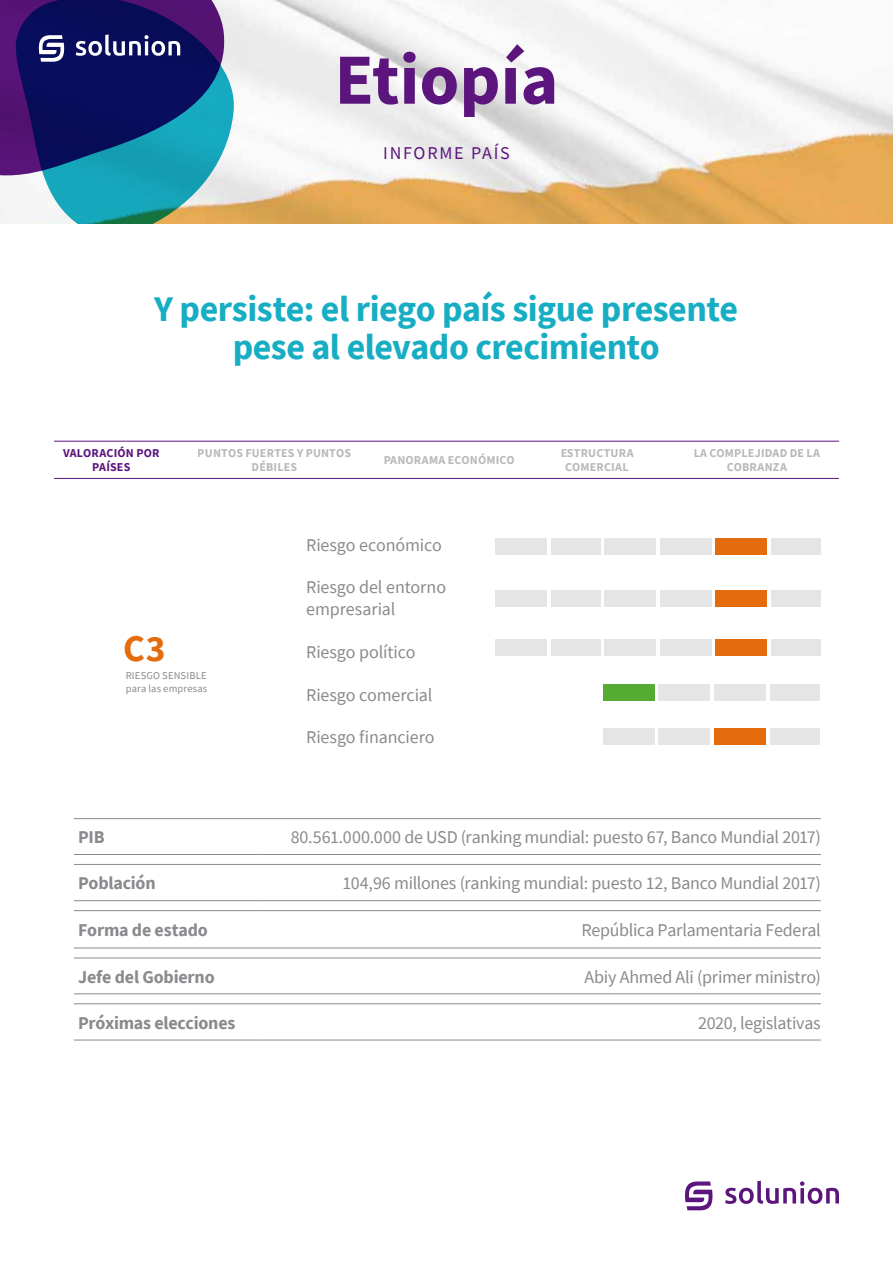
<style>
.page{position:relative;width:893px;height:1263px;background:#fff}
.page>*{position:absolute;margin:0;border:0;box-sizing:border-box;transform-origin:0 0}
.t1{font:700 72px "Source Sans Pro";color:#5c157d}
.t2{font:700 37.5px "Source Sans Pro";color:#e46c0c}
.t3{font:700 36px/37.5px "Source Sans Pro";letter-spacing:-.015em;color:#17aec4;text-align:center}
.t4{font:18px/21.5px "Source Sans Pro";letter-spacing:-.01em;color:#898a8d}
.t5{font:700 18px "Source Sans Pro";letter-spacing:-.01em;color:#898a8d}
.t6{font:18px "Source Sans Pro";letter-spacing:.1em;color:#5c157d}
.t7{font:700 12px/14.4px "Source Sans Pro";letter-spacing:.015em;color:#898a8d;text-align:center}
.t8{font:700 12px/14.4px "Source Sans Pro";letter-spacing:.015em;color:#5c157d;text-align:center}
.t9{font:10.5px/12.6px "Source Sans Pro";letter-spacing:.02em;color:#898a8d}
</style>
<div class="page">
<svg style="left:725px;top:1181px;width:114px;height:23px"></svg>
<svg style="left:685px;top:1181px;width:28px;height:29px"></svg>
<img style="left:0;top:0;width:893px;height:223px">
<div style="left:603px;top:685px;width:52px;height:16px;background:#56ab32"></div>
<div style="left:603px;top:728px;width:52px;height:16px;background:#e6e5e6"></div>
<div style="left:770px;top:685px;width:49px;height:16px;background:#e6e5e6"></div>
<div style="left:770px;top:728px;width:49px;height:16px;background:#e6e5e6"></div>
<div style="left:714px;top:685px;width:52px;height:16px;background:#e6e5e6"></div>
<div style="left:714px;top:728px;width:52px;height:16px;background:#e46c0c"></div>
<div style="left:659px;top:685px;width:51px;height:16px;background:#e6e5e6"></div>
<div style="left:659px;top:728px;width:51px;height:16px;background:#e6e5e6"></div>
<div style="left:604px;top:538px;width:52px;height:17px;background:#e6e5e6"></div>
<div style="left:604px;top:590px;width:52px;height:17px;background:#e6e5e6"></div>
<div style="left:604px;top:640px;width:52px;height:16px;background:#e6e5e6"></div>
<div style="left:660px;top:538px;width:51px;height:17px;background:#e6e5e6"></div>
<div style="left:660px;top:590px;width:51px;height:17px;background:#e6e5e6"></div>
<div style="left:660px;top:640px;width:51px;height:16px;background:#e6e5e6"></div>
<div style="left:771px;top:538px;width:50px;height:17px;background:#e6e5e6"></div>
<div style="left:771px;top:590px;width:50px;height:17px;background:#e6e5e6"></div>
<div style="left:771px;top:640px;width:50px;height:16px;background:#e6e5e6"></div>
<div style="left:551px;top:538px;width:49px;height:17px;background:#e6e5e6"></div>
<div style="left:551px;top:590px;width:49px;height:17px;background:#e6e5e6"></div>
<div style="left:551px;top:640px;width:49px;height:16px;background:#e6e5e6"></div>
<div style="left:715px;top:538px;width:52px;height:17px;background:#e46c0c"></div>
<div style="left:715px;top:590px;width:52px;height:17px;background:#e46c0c"></div>
<div style="left:715px;top:640px;width:52px;height:16px;background:#e46c0c"></div>
<div style="left:495px;top:538px;width:51px;height:17px;background:#e6e5e6"></div>
<div style="left:495px;top:590px;width:51px;height:17px;background:#e6e5e6"></div>
<div style="left:495px;top:640px;width:51px;height:16px;background:#e6e5e6"></div>
<hr style="left:54px;top:441px;width:785px;height:1px;background:#5c157d">
<hr style="left:54px;top:478px;width:785px;height:1px;background:#5c157d">
<hr style="left:74px;top:818px;width:183px;height:1px;background:#898a8d">
<hr style="left:257px;top:818px;width:564px;height:1px;background:#898a8d">
<hr style="left:74px;top:854px;width:183px;height:1px;background:#898a8d">
<hr style="left:74px;top:864px;width:183px;height:1px;background:#898a8d">
<hr style="left:74px;top:900px;width:183px;height:1px;background:#898a8d">
<hr style="left:74px;top:910px;width:183px;height:1px;background:#898a8d">
<hr style="left:74px;top:948px;width:183px;height:1px;background:#898a8d">
<hr style="left:74px;top:957px;width:183px;height:1px;background:#898a8d">
<hr style="left:74px;top:993px;width:183px;height:1px;background:#898a8d">
<hr style="left:74px;top:1003px;width:183px;height:1px;background:#898a8d">
<hr style="left:74px;top:1040px;width:183px;height:1px;background:#898a8d">
<hr style="left:257px;top:854px;width:564px;height:1px;background:#898a8d">
<hr style="left:257px;top:864px;width:564px;height:1px;background:#898a8d">
<hr style="left:257px;top:900px;width:564px;height:1px;background:#898a8d">
<hr style="left:257px;top:910px;width:564px;height:1px;background:#898a8d">
<hr style="left:257px;top:948px;width:564px;height:1px;background:#898a8d">
<hr style="left:257px;top:957px;width:564px;height:1px;background:#898a8d">
<hr style="left:257px;top:993px;width:564px;height:1px;background:#898a8d">
<hr style="left:257px;top:1003px;width:564px;height:1px;background:#898a8d">
<hr style="left:257px;top:1040px;width:564px;height:1px;background:#898a8d">
<svg style="left:13px;top:0;width:223px;height:223px"></svg>
<svg style="left:0;top:0;width:230px;height:179px;background:#25377a"></svg>
<h1 class="t1" style="left:334px;top:39px;width:225px">Etiopía</h1>
<p class="t6" style="left:383px;top:144px;width:128px">INFORME PAÍS</p>
<h3 class="t3" style="left:154px;top:290px;width:585px">Y persiste: el riego país sigue presente pese al elevado crecimiento</h3>
<p class="t8" style="left:63px;top:446px;width:98px">VALORACIÓN POR<br>PAÍSES</p>
<p class="t7" style="left:383px;top:453px;width:133px">PANORAMA ECONÓMICO</p>
<p class="t7" style="left:198px;top:446px;width:155px">PUNTOS FUERTES Y PUNTOS<br>DÉBILES</p>
<p class="t7" style="left:560px;top:446px;width:75px">ESTRUCTURA<br>COMERCIAL</p>
<p class="t7" style="left:693px;top:446px;width:128px">LA COMPLEJIDAD DE LA<br>COBRANZA</p>
<h2 class="t2" style="left:123px;top:627px;width:44px">C3</h2>
<p class="t9" style="left:126px;top:669px;width:83px">RIESGO SENSIBLE para las empresas</p>
<p class="t4" style="left:306px;top:534px;width:137px">Riesgo económico</p>
<p class="t4" style="left:306px;top:577px;width:141px">Riesgo del entorno empresarial</p>
<p class="t4" style="left:306px;top:641px;width:111px">Riesgo político</p>
<p class="t4" style="left:306px;top:684px;width:128px">Riesgo comercial</p>
<p class="t4" style="left:306px;top:727px;width:130px">Riesgo financiero</p>
<p class="t5" style="left:78px;top:827px;width:28px">PIB</p>
<p class="t4" style="left:291px;top:827px;width:532px">80.561.000.000 de USD (ranking mundial: puesto 67, Banco Mundial 2017)</p>
<p class="t5" style="left:78px;top:873px;width:79px">Población</p>
<p class="t4" style="left:342px;top:873px;width:480px">104,96 millones (ranking mundial: puesto 12, Banco Mundial 2017)</p>
<p class="t5" style="left:78px;top:920px;width:131px">Forma de estado</p>
<p class="t4" style="left:581px;top:919px;width:241px">República Parlamentaria Federal</p>
<p class="t5" style="left:78px;top:966px;width:138px">Jefe del Gobierno</p>
<p class="t4" style="left:584px;top:966px;width:238px">Abiy Ahmed Ali (primer ministro)</p>
<p class="t5" style="left:78px;top:1012px;width:159px">Próximas elecciones</p>
<p class="t4" style="left:698px;top:1012px;width:124px">2020, legislativas</p>
</div>
